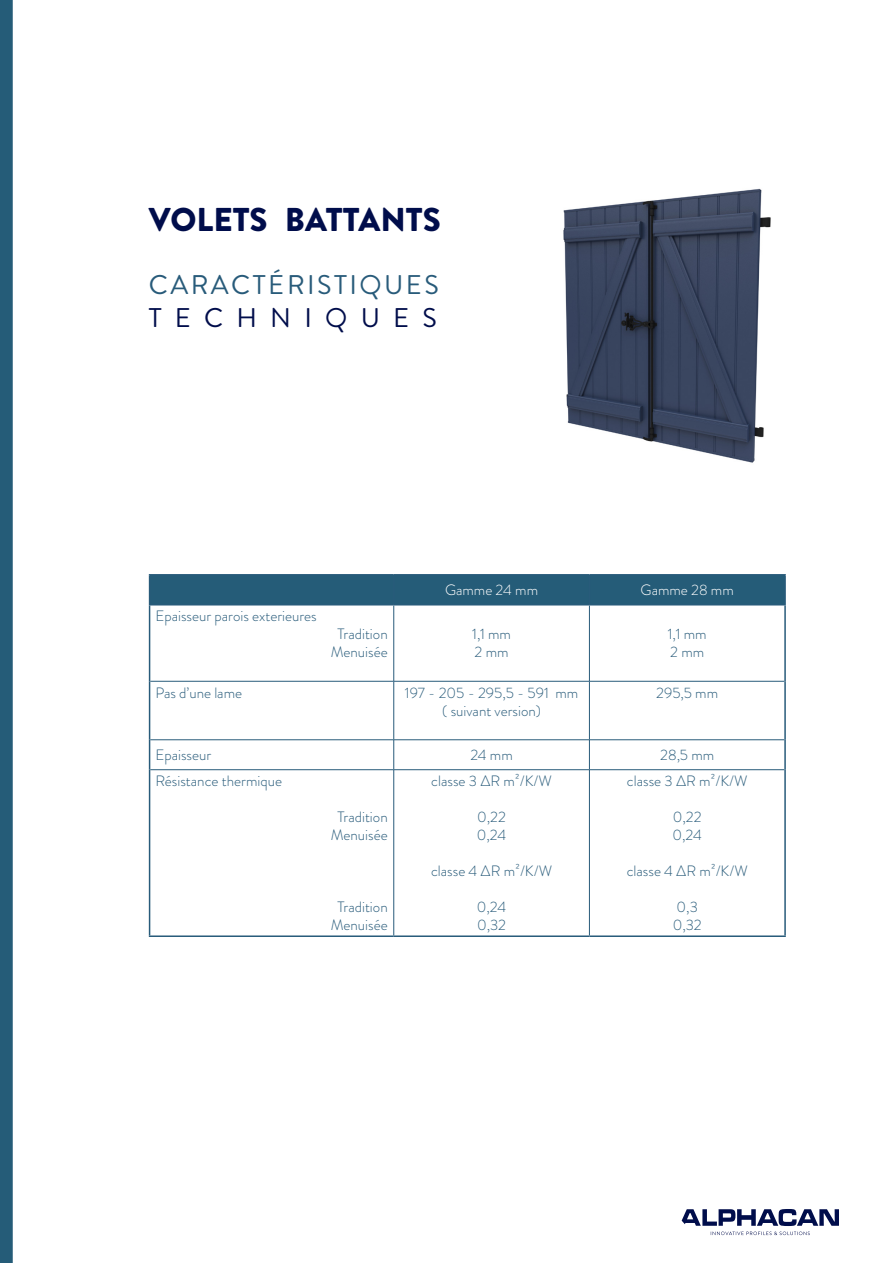
<style>
.page{position:relative;width:893px;height:1263px;background:#fff}
.page>*{position:absolute;margin:0;border:0;box-sizing:border-box;transform-origin:0 0}
.t1{font:900 33px "Brandon Grotesque";color:#000d4b}
.t2{font:27px "Brandon Grotesque";letter-spacing:.09em;color:#285b7a}
.t3{font:27px "Brandon Grotesque";letter-spacing:.49em;color:#000d4b}
.t4{font:300 15px "Brandon Grotesque";color:#285b7a}
.t5{font:300 15px "Brandon Grotesque";color:#fff}
</style>
<div class="page">
<svg style="left:0;top:0;width:13px;height:1263px"></svg>
<hr style="left:149px;top:574px;width:245px;height:1px;background:#285b7a">
<div style="left:149px;top:575px;width:635px;height:29px;background:#255c78"></div>
<hr style="left:394px;top:574px;width:195px;height:1px;background:#285b7a">
<hr style="left:589px;top:574px;width:197px;height:1px;background:#285b7a">
<hr style="left:784px;top:575px;width:2px;height:29px;background:#285b7a">
<hr style="left:393px;top:605px;width:1px;height:76px;background:#285b7a">
<hr style="left:589px;top:605px;width:1px;height:76px;background:#285b7a">
<hr style="left:150px;top:681px;width:244px;height:1px;background:#285b7a">
<hr style="left:394px;top:681px;width:195px;height:1px;background:#285b7a">
<hr style="left:393px;top:681px;width:1px;height:58px;background:#285b7a">
<hr style="left:589px;top:681px;width:195px;height:1px;background:#285b7a">
<hr style="left:589px;top:681px;width:1px;height:58px;background:#285b7a">
<hr style="left:150px;top:739px;width:244px;height:1px;background:#285b7a">
<hr style="left:394px;top:739px;width:195px;height:1px;background:#285b7a">
<svg style="left:393px;top:740px;width:1px;height:29px"></svg>
<hr style="left:589px;top:739px;width:195px;height:1px;background:#285b7a">
<svg style="left:589px;top:740px;width:1px;height:29px"></svg>
<hr style="left:150px;top:769px;width:244px;height:1px;background:#285b7a">
<hr style="left:394px;top:769px;width:195px;height:1px;background:#285b7a">
<hr style="left:393px;top:770px;width:1px;height:165px;background:#285b7a">
<hr style="left:589px;top:769px;width:195px;height:1px;background:#285b7a">
<hr style="left:589px;top:770px;width:1px;height:165px;background:#285b7a">
<hr style="left:149px;top:604px;width:245px;height:1px;background:#285b7a">
<hr style="left:149px;top:605px;width:1px;height:76px;background:#285b7a">
<hr style="left:394px;top:604px;width:195px;height:1px;background:#285b7a">
<hr style="left:589px;top:604px;width:197px;height:1px;background:#285b7a">
<hr style="left:784px;top:605px;width:2px;height:76px;background:#285b7a">
<hr style="left:149px;top:681px;width:1px;height:59px;background:#285b7a">
<hr style="left:784px;top:681px;width:2px;height:59px;background:#285b7a">
<hr style="left:149px;top:740px;width:1px;height:30px;background:#285b7a">
<hr style="left:784px;top:740px;width:2px;height:30px;background:#285b7a">
<hr style="left:149px;top:770px;width:1px;height:165px;background:#285b7a">
<hr style="left:784px;top:770px;width:2px;height:165px;background:#285b7a">
<hr style="left:149px;top:935px;width:245px;height:2px;background:#285b7a">
<hr style="left:394px;top:935px;width:195px;height:2px;background:#285b7a">
<hr style="left:589px;top:935px;width:197px;height:2px;background:#285b7a">
<svg style="left:682px;top:1209px;width:157px;height:26px"></svg>
<img style="left:563px;top:188px;width:208px;height:275px">
<p class="t1" style="left:149px;top:196px;width:293px">VOLETS BATTANTS</p>
<p class="t2" style="left:149px;top:267px;width:291px">CARACTÉRISTIQUES</p>
<p class="t3" style="left:149px;top:299px;width:290px">TECHNIQUES</p>
<p class="t4" style="left:156px;top:606px;width:163px">Epaisseur parois exterieures</p>
<p class="t4" style="left:337px;top:624px;width:52px">Tradition</p>
<p class="t4" style="left:331px;top:642px;width:58px">Menuisée</p>
<p class="t5" style="left:445px;top:580px;width:95px">Gamme 24 mm</p>
<p class="t5" style="left:641px;top:580px;width:95px">Gamme 28 mm</p>
<p class="t4" style="left:472px;top:624px;width:40px">1,1 mm</p>
<p class="t4" style="left:475px;top:642px;width:36px">2 mm</p>
<p class="t4" style="left:668px;top:624px;width:40px">1,1 mm</p>
<p class="t4" style="left:670px;top:642px;width:36px">2 mm</p>
<p class="t4" style="left:156px;top:682px;width:88px">Pas d’une lame</p>
<p class="t4" style="left:405px;top:682px;width:175px">197 - 205 - 295,5 - 591 mm</p>
<p class="t4" style="left:442px;top:700px;width:100px">( suivant version)</p>
<p class="t4" style="left:656px;top:682px;width:63px">295,5 mm</p>
<p class="t4" style="left:156px;top:744px;width:57px">Epaisseur</p>
<p class="t4" style="left:470px;top:744px;width:44px">24 mm</p>
<p class="t4" style="left:660px;top:744px;width:56px">28,5 mm</p>
<p class="t4" style="left:156px;top:771px;width:128px">Résistance thermique</p>
<p class="t4" style="left:337px;top:807px;width:52px">Tradition</p>
<p class="t4" style="left:331px;top:825px;width:58px">Menuisée</p>
<p class="t4" style="left:431px;top:771px;width:122px">classe 3 ΔR m²/K/W</p>
<p class="t4" style="left:477px;top:807px;width:30px">0,22</p>
<p class="t4" style="left:477px;top:825px;width:31px">0,24</p>
<p class="t4" style="left:431px;top:861px;width:123px">classe 4 ΔR m²/K/W</p>
<p class="t4" style="left:477px;top:897px;width:31px">0,24</p>
<p class="t4" style="left:477px;top:915px;width:31px">0,32</p>
<p class="t4" style="left:627px;top:771px;width:122px">classe 3 ΔR m²/K/W</p>
<p class="t4" style="left:673px;top:807px;width:30px">0,22</p>
<p class="t4" style="left:672px;top:825px;width:31px">0,24</p>
<p class="t4" style="left:627px;top:861px;width:123px">classe 4 ΔR m²/K/W</p>
<p class="t4" style="left:677px;top:897px;width:23px">0,3</p>
<p class="t4" style="left:673px;top:915px;width:31px">0,32</p>
<p class="t4" style="left:337px;top:897px;width:52px">Tradition</p>
<p class="t4" style="left:331px;top:915px;width:58px">Menuisée</p>
</div>
